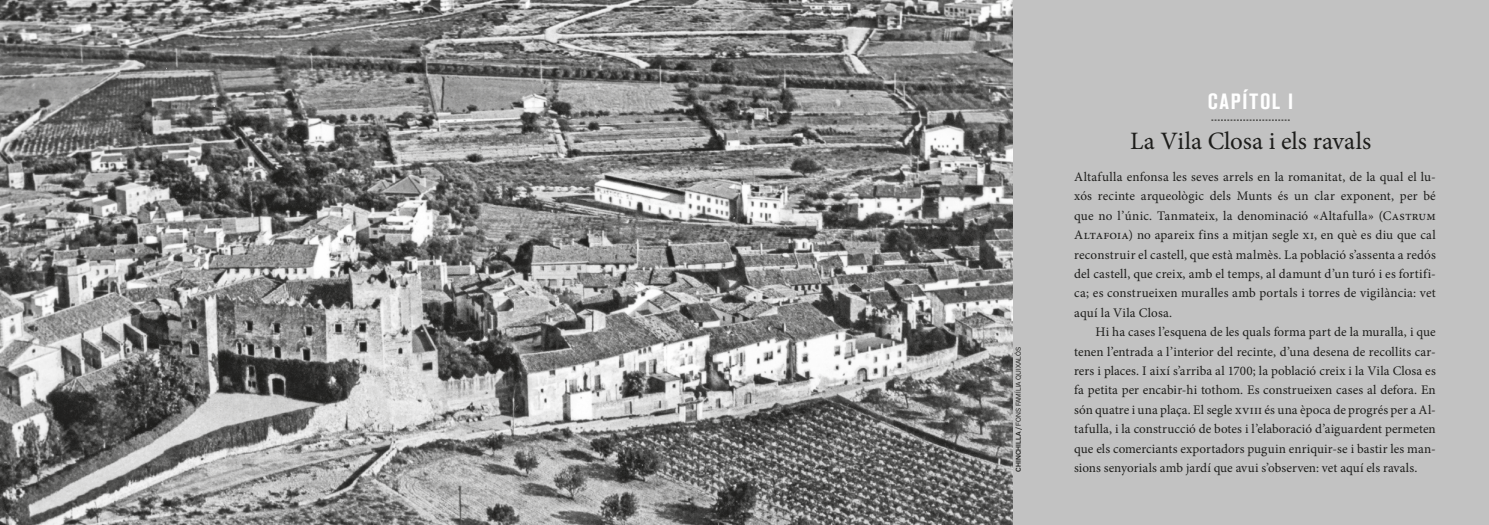
<style>
.page{position:relative;width:1489px;height:525px;background:#fff}
.page>*{position:absolute;margin:0;border:0;box-sizing:border-box;transform-origin:0 0}
.t1{font:25px "Minion Pro";letter-spacing:-.005em;color:#1d1d1b}
.t2{font:700 condensed 21.88px "Akzidenz Grotesk BQ";letter-spacing:.08em;color:#fff}
.t3{font:13.12px/19.4px "Minion Pro";letter-spacing:.005em;color:#1d1d1b;text-align:justify}
.t4{font:6.88px "Akzid Grtsk Next";letter-spacing:.01em;color:#1d1d1b}
.s1{font-weight:500}
</style>
<div class="page">
<div style="left:1005px;top:0;width:483px;height:524px;background:#c2c2c2"></div>
<svg style="left:1211px;top:120px;width:78px;height:1px"></svg>
<img style="left:0;top:0;width:1012px;height:524px">
<p class="t4" style="left:1013px;top:471px;width:126px;rotate:-90deg"><span class="s1">CHINCHILLA /</span> FONS FAMÍLIA QUIXALÓS</p>
<h2 class="t2" style="left:1207px;top:89px;width:87px">CAPÍTOL I</h2>
<h1 class="t1" style="left:1129px;top:124px;width:243px">La Vila Closa i els ravals</h1>
<p class="t3" style="left:1074px;top:167px;width:363px">Altafulla enfonsa les seves arrels en la romanitat, de la qual el lu&shy;xós recinte arqueològic dels Munts és un clar exponent, per bé que no l’únic. Tanmateix, la denominació «Altafulla» (Castrum Altafoia) no apareix fins a mitjan segle xi, en què es diu que cal reconstruir el castell, que està malmès. La població s’assenta a redós del castell, que creix, amb el temps, al damunt d’un turó i es fortifi&shy;ca; es construeixen muralles amb portals i torres de vigilància: vet aquí la Vila Closa.</p>
<p class="t3" style="left:1074px;top:322px;width:363px;text-indent:21px">Hi ha cases l’esquena de les quals forma part de la muralla, i que tenen l’entrada a l’interior del recinte, d’una desena de recollits car&shy;rers i places. I així s’arriba al 1700; la població creix i la Vila Closa es fa petita per encabir-hi tothom. Es construeixen cases al defora. En són quatre i una plaça. El segle xviii és una època de progrés per a Al&shy;tafulla, i la construcció de botes i l’elaboració d’aiguardent permeten que els comerciants exportadors puguin enriquir-se i bastir les man&shy;sions senyorials amb jardí que avui s’observen: vet aquí els ravals.</p>
</div>
